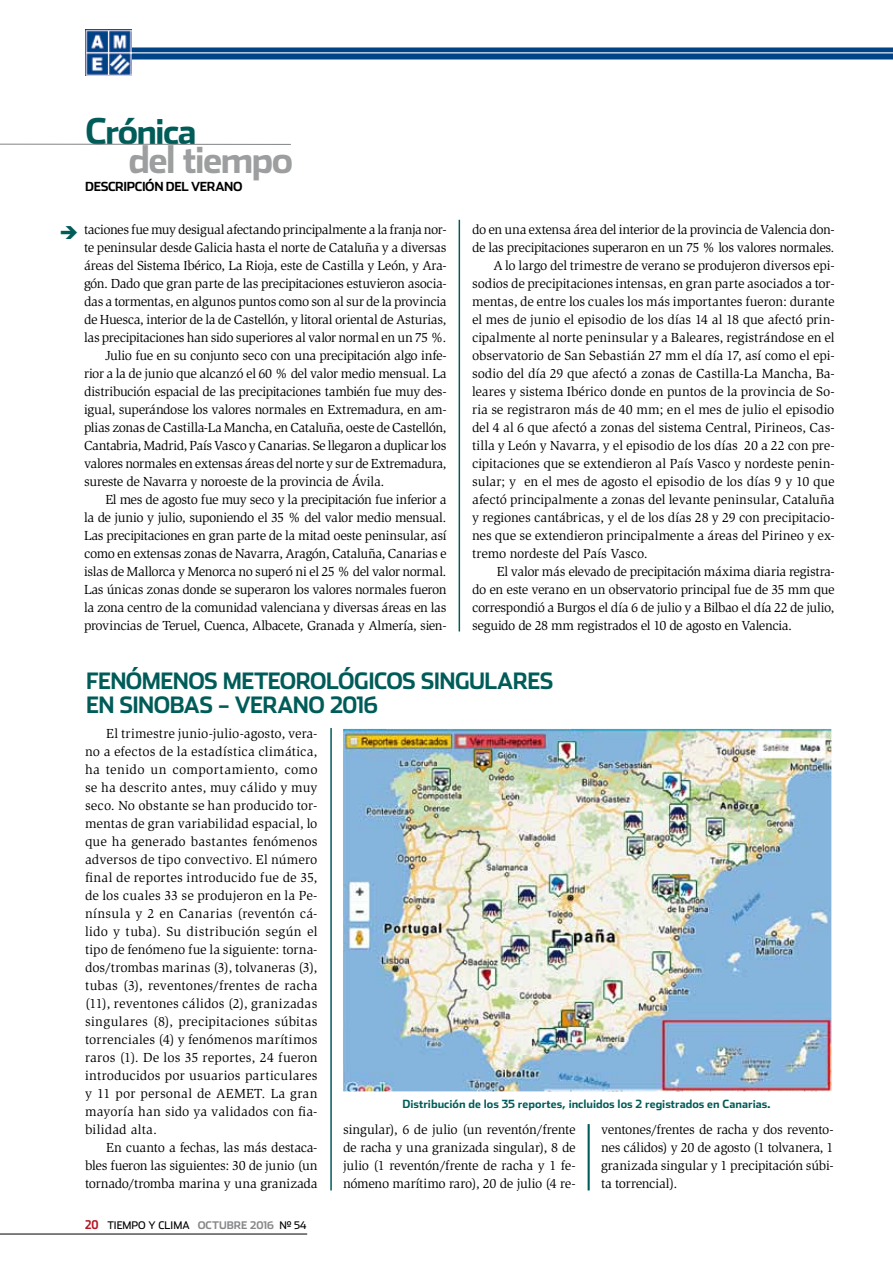
<style>
.page{position:relative;width:893px;height:1263px;background:#fff}
.page>*{position:absolute;margin:0;border:0;box-sizing:border-box;transform-origin:0 0}
.t1{font:700 37.05px "Stainless";color:#9c9e9f}
.t2{font:700 35.4px "Stainless";color:#005c58}
.t3{font:700 22.5px "Stainless";letter-spacing:-.025em;color:#005c58}
.t4{font:13.5px/18px "Slimbach Std";letter-spacing:-.02em;color:#000;text-align:justify}
.t5{font:13.5px "Slimbach Std";color:#000}
.t6{font:700 12.45px "Stainless";color:#000}
.t7{font:700 11.25px "Stainless";color:#005c58}
.t8{font:10.5px "Stainless";color:#000}
.t9{font:700 10.5px "Stainless";color:#87888a}
.s1{color:#005c58}
.s2{font-family:"Stainless Cond";font-weight:700;font-size:12px;color:#b51621}
.s3{font-weight:700;color:#87888a}
.s4{font-weight:400;color:#000}
</style>
<div class="page">
<div style="left:85px;top:47px;width:808px;height:12px;background:#004387"></div>
<img style="left:85px;top:30px;width:46px;height:46px">
<hr style="left:130px;top:52px;width:763px;height:1px;background:#fff">
<hr style="left:0;top:1234px;width:307px;height:1px;background:#000">
<hr style="left:0;top:144px;width:291px;height:1px;background:#87888a">
<hr style="left:330px;top:728px;width:2px;height:462px;background:#005c58">
<hr style="left:459px;top:220px;width:1px;height:411px;background:#005c58">
<hr style="left:588px;top:1124px;width:2px;height:66px;background:#005c58">
<img style="left:344px;top:730px;width:486px;height:360px">
<h2 class="t2" style="left:85px;top:110px;width:113px">Crónica</h2>
<h1 class="t1" style="left:128px;top:137px;width:166px">del tiempo</h1>
<p class="t6" style="left:85px;top:179px;width:8px">DESCRI</p>
<p class="t6" style="left:127px;top:179px;width:16px">PCIÓN</p>
<p class="t6" style="left:166px;top:179px;width:9px">DEL</p>
<p class="t6" style="left:191px;top:179px;width:10px">VERANO</p>
<p class="t4" style="left:60px;top:221px;width:389px"><span class="s1">➔</span> taciones fue muy desigual afectando principalmente a la franja nor-</p>
<p class="t4" style="left:84px;top:239px;width:364px">te peninsular desde Galicia hasta el norte de Cataluña y a diversas</p>
<p class="t4" style="left:84px;top:257px;width:364px">áreas del Sistema Ibérico, La Rioja, este de Castilla y León, y Ara-</p>
<p class="t4" style="left:84px;top:275px;width:364px">gón. Dado que gran parte de las precipitaciones estuvieron asocia-</p>
<p class="t4" style="left:84px;top:293px;width:364px">das a tormentas, en algunos puntos como son al sur de la provincia</p>
<p class="t4" style="left:84px;top:311px;width:364px">de Huesca, interior de la de Castellón, y litoral oriental de Asturias,</p>
<p class="t4" style="left:84px;top:329px;width:364px">las precipitaciones han sido superiores al valor normal en un 75 %.</p>
<p class="t4" style="left:105px;top:347px;width:343px">Julio fue en su conjunto seco con una precipitación algo infe-</p>
<p class="t4" style="left:84px;top:365px;width:364px">rior a la de junio que alcanzó el 60 % del valor medio mensual. La</p>
<p class="t4" style="left:84px;top:383px;width:364px">distribución espacial de las precipitaciones también fue muy des-</p>
<p class="t4" style="left:84px;top:401px;width:364px">igual, superándose los valores normales en Extremadura, en am-</p>
<p class="t4" style="left:84px;top:419px;width:364px">plias zonas de Castilla-La Mancha, en Cataluña, oeste de Castellón,</p>
<p class="t4" style="left:84px;top:437px;width:364px">Cantabria, Madrid, País Vasco y Canarias. Se llegaron a duplicar los</p>
<p class="t4" style="left:84px;top:455px;width:364px">valores normales en extensas áreas del norte y sur de Extremadura,</p>
<p class="t4" style="left:84px;top:473px;width:302px">sureste de Navarra y noroeste de la provincia de Ávila.</p>
<p class="t4" style="left:105px;top:491px;width:343px">El mes de agosto fue muy seco y la precipitación fue inferior a</p>
<p class="t4" style="left:84px;top:509px;width:364px">la de junio y julio, suponiendo el 35 % del valor medio mensual.</p>
<p class="t4" style="left:84px;top:526px;width:364px">Las precipitaciones en gran parte de la mitad oeste peninsular, así</p>
<p class="t4" style="left:84px;top:544px;width:364px">como en extensas zonas de Navarra, Aragón, Cataluña, Canarias e</p>
<p class="t4" style="left:84px;top:562px;width:364px">islas de Mallorca y Menorca no superó ni el 25 % del valor normal.</p>
<p class="t4" style="left:84px;top:580px;width:364px">Las únicas zonas donde se superaron los valores normales fueron</p>
<p class="t4" style="left:84px;top:598px;width:364px">la zona centro de la comunidad valenciana y diversas áreas en las</p>
<p class="t4" style="left:84px;top:616px;width:364px">provincias de Teruel, Cuenca, Albacete, Granada y Almería, sien-</p>
<p class="t4" style="left:472px;top:220px;width:364px">do en una extensa área del interior de la provincia de Valencia don-</p>
<p class="t4" style="left:472px;top:238px;width:364px">de las precipitaciones superaron en un 75 % los valores normales.</p>
<p class="t4" style="left:493px;top:256px;width:343px">A lo largo del trimestre de verano se produjeron diversos epi-</p>
<p class="t4" style="left:472px;top:274px;width:364px">sodios de precipitaciones intensas, en gran parte asociados a tor-</p>
<p class="t4" style="left:472px;top:292px;width:364px">mentas, de entre los cuales los más importantes fueron: durante</p>
<p class="t4" style="left:472px;top:310px;width:364px">el mes de junio el episodio de los días 14 al 18 que afectó prin-</p>
<p class="t4" style="left:472px;top:328px;width:364px">cipalmente al norte peninsular y a Baleares, registrándose en el</p>
<p class="t4" style="left:472px;top:346px;width:364px">observatorio de San Sebastián 27 mm el día 17, así como el epi-</p>
<p class="t4" style="left:472px;top:364px;width:364px">sodio del día 29 que afectó a zonas de Castilla-La Mancha, Ba-</p>
<p class="t4" style="left:472px;top:382px;width:364px">leares y sistema Ibérico donde en puntos de la provincia de So-</p>
<p class="t4" style="left:472px;top:400px;width:364px">ria se registraron más de 40 mm; en el mes de julio el episodio</p>
<p class="t5" style="left:472px;top:420px;width:364px">del 4 al 6 que afectó a zonas del sistema Central, Pirineos, Cas-</p>
<p class="t4" style="left:472px;top:436px;width:364px">tilla y León y Navarra, y el episodio de los días 20 a 22 con pre-</p>
<p class="t4" style="left:472px;top:454px;width:364px">cipitaciones que se extendieron al País Vasco y nordeste penin-</p>
<p class="t4" style="left:472px;top:472px;width:364px">sular; y en el mes de agosto el episodio de los días 9 y 10 que</p>
<p class="t4" style="left:472px;top:490px;width:364px">afectó principalmente a zonas del levante peninsular, Cataluña</p>
<p class="t4" style="left:472px;top:508px;width:364px">y regiones cantábricas, y el de los días 28 y 29 con precipitacio-</p>
<p class="t4" style="left:472px;top:526px;width:364px">nes que se extendieron principalmente a áreas del Pirineo y ex-</p>
<p class="t4" style="left:472px;top:544px;width:177px">tremo nordeste del País Vasco.</p>
<p class="t4" style="left:497px;top:562px;width:339px">El valor más elevado de precipitación máxima diaria registra-</p>
<p class="t4" style="left:472px;top:580px;width:364px">do en este verano en un observatorio principal fue de 35 mm que</p>
<p class="t4" style="left:472px;top:598px;width:364px">correspondió a Burgos el día 6 de julio y a Bilbao el día 22 de julio,</p>
<p class="t4" style="left:472px;top:616px;width:322px">seguido de 28 mm registrados el 10 de agosto en Valencia.</p>
<h3 class="t3" style="left:86px;top:668px;width:15px">FENÓ</h3>
<h3 class="t3" style="left:142px;top:668px;width:34px">MENOS</h3>
<h3 class="t3" style="left:223px;top:668px;width:33px">METEOROLÓGICOS</h3>
<h3 class="t3" style="left:421px;top:668px;width:15px">SINGULARES</h3>
<h3 class="t3" style="left:86px;top:692px;width:48px">EN SINOBAS</h3>
<h3 class="t3" style="left:218px;top:692px;width:33px">– VERANO</h3>
<h3 class="t3" style="left:330px;top:692px;width:49px">2016</h3>
<p class="t4" style="left:85px;top:725px;width:234px;text-indent:21px">El trimestre junio-julio-agosto, vera&shy;no a efectos de la estadística climática, ha tenido un comportamiento, como se ha descrito antes, muy cálido y muy seco. No obstante se han producido tor&shy;mentas de gran variabilidad espacial, lo que ha generado bastantes fenómenos adversos de tipo convectivo. El número final de reportes introducido fue de 35, de los cuales 33 se produjeron en la Pe&shy;nínsula y 2 en Canarias (reventón cá&shy;lido y tuba). Su distribución según el tipo de fenómeno fue la siguiente: torna&shy;dos/trombas marinas (3), tolvaneras (3), tubas (3), reventones/frentes de racha (11), reventones cálidos (2), granizadas singulares (8), precipitaciones súbitas torrenciales (4) y fenómenos marítimos raros (1). De los 35 reportes, 24 fueron introducidos por usuarios particulares y 11 por personal de AEMET. La gran mayoría han sido ya validados con fia&shy;bilidad alta.</p>
<p class="t4" style="left:85px;top:1138px;width:234px;text-indent:21px">En cuanto a fechas, las más destaca&shy;bles fueron las siguientes: 30 de junio (un tornado/tromba marina y una granizada</p>
<p class="t7" style="left:402px;top:1097px;width:370px">Distribución de los 35 reportes, incluidos los 2 registrados en Canarias.</p>
<p class="t4" style="left:343px;top:1120px;width:234px">singular), 6 de julio (un reventón/frente de racha y una granizada singular), 8 de julio (1 reventón/frente de racha y 1 fe&shy;nómeno marítimo raro), 20 de julio (4 re-</p>
<p class="t4" style="left:601px;top:1120px;width:234px">ventones/frentes de racha y dos revento&shy;nes cálidos) y 20 de agosto (1 tolvanera, 1 granizada singular y 1 precipitación súbi&shy;ta torrencial).</p>
<p class="t8" style="left:85px;top:1219px;width:121px"><span class="s2">20</span> TIEMPO Y CLIMA <span class="s3">OCTUBRE</span></p>
<p class="t9" style="left:250px;top:1219px;width:58px">2016 <span class="s4">Nº 54</span></p>
</div>
